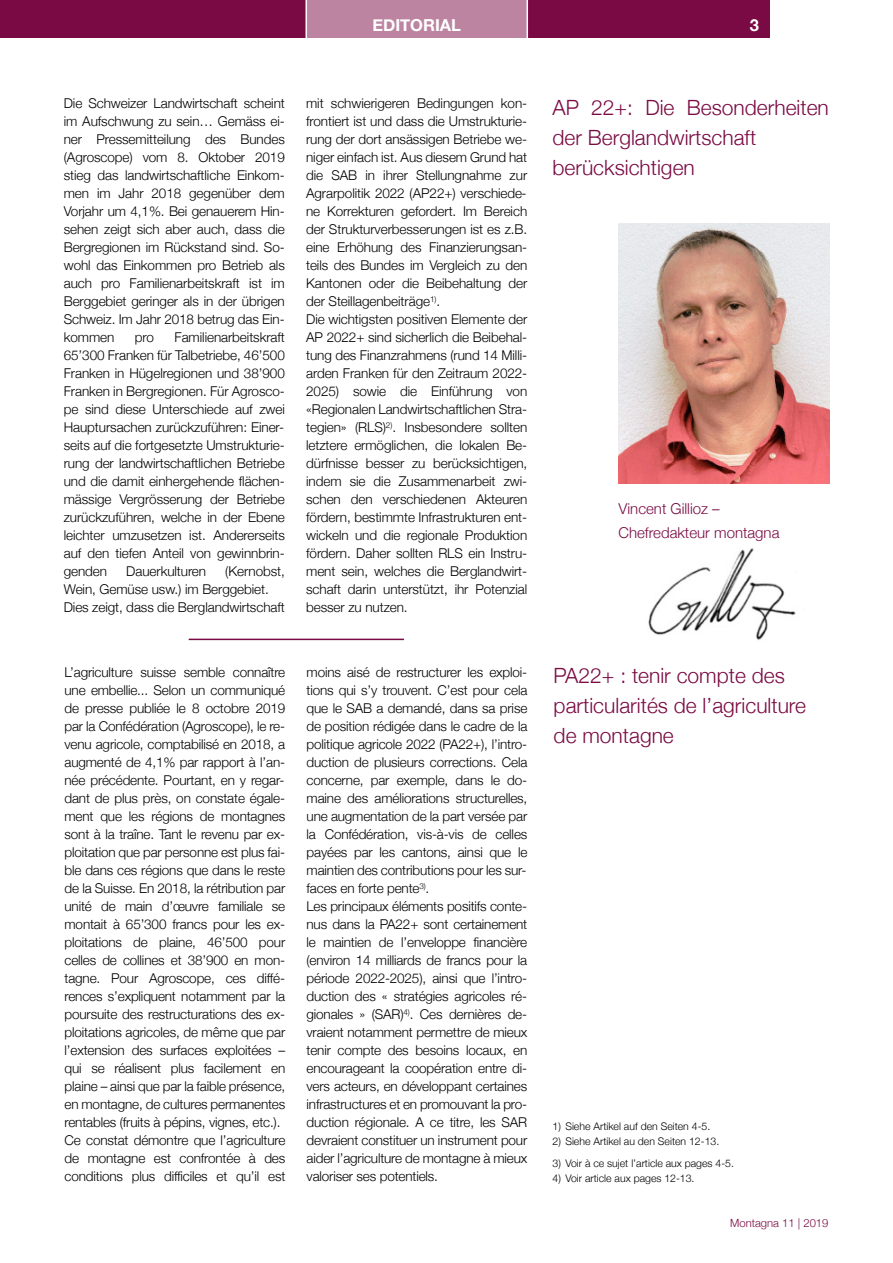
<style>
.page{position:relative;width:893px;height:1263px;background:#fff}
.page>*{position:absolute;margin:0;border:0;box-sizing:border-box;transform-origin:0 0}
.t1{font:21px/30px "font 000000002369 ddf 9";color:#7a0a43}
.t2{font:16.5px "font 000000002369 ddf 9";color:#fff}
.t3{font:15px/24px "font 000000002369 ddf 9";color:#7a0a43}
.t4{font:13.5px/18px "font 000000002369 ddf 9";letter-spacing:-.01em;color:#000}
.t5{font:11.25px "font 000000002369 ddf 9";color:#7a0a43}
.t6{font:10.5px "font 000000002369 ddf 9";color:#000}
</style>
<div class="page">
<hr style="left:189px;top:639px;width:215px;height:1px;background:#7a0a43">
<div style="left:0;top:0;width:770px;height:38px;background:#7a0a43"></div>
<div style="left:306px;top:0;width:221px;height:38px;background:#bc84a1"></div>
<hr style="left:526px;top:0;width:2px;height:46px;background:#fff">
<hr style="left:305px;top:0;width:2px;height:46px;background:#fff">
<img style="left:619px;top:223px;width:210px;height:260px">
<img style="left:648px;top:548px;width:148px;height:92px">
<p class="t2" style="left:372px;top:15px;width:90px">edItorIal</p>
<p class="t2" style="left:750px;top:15px;width:11px">3</p>
<p class="t4" style="left:64px;top:94px;width:223px;text-align:justify">Die Schweizer Landwirtschaft scheint im Aufschwung zu sein… Gemäss ei&shy;ner Pressemitteilung des Bundes (Agroscope) vom 8. Oktober 2019 stieg das landwirtschaftliche Einkom&shy;men im Jahr 2018 gegenüber dem Vorjahr um 4,1%. Bei genauerem Hin&shy;sehen zeigt sich aber auch, dass die Bergregionen im Rückstand sind. So&shy;wohl das Einkommen pro Betrieb als auch pro Familienarbeitskraft ist im Berggebiet geringer als in der übrigen Schweiz. Im Jahr 2018 betrug das Ein&shy;kommen</p>
<p class="t4" style="left:64px;top:328px;width:223px;text-align:justify;text-indent:111px">Familienarbeitskraft 65’300 Franken für Talbetriebe, 46’500<br>Franken in Hügelregionen und 38’900<br>Franken in Bergregionen. Für Agrosco&shy;pe sind diese Unterschiede auf zwei Hauptursachen zurückzuführen: Einer&shy;seits auf die fortgesetzte Umstrukturie&shy;rung der landwirtschaftlichen Betriebe und die damit einhergehende flächen&shy;mässige Vergrösserung der Betriebe zurückzuführen, welche in der Ebene leichter umzusetzen ist. Andererseits auf den tiefen Anteil von gewinnbrin&shy;genden</p>
<p class="t4" style="left:135px;top:328px;width:21px">pro</p>
<p class="t4" style="left:64px;top:562px;width:223px;text-indent:162px">(Kernobst,<br>Wein, Gemüse usw.) im Berggebiet.<br>Dies zeigt, dass die Berglandwirtschaft</p>
<p class="t4" style="left:126px;top:562px;width:81px">Dauerkulturen</p>
<p class="t4" style="left:306px;top:94px;width:223px">mit schwierigeren Bedingungen kon&shy;frontiert ist und dass die Umstrukturie&shy;rung der dort ansässigen Betriebe we&shy;niger einfach ist. Aus diesem Grund hat die SAB in ihrer Stellungnahme zur Agrarpolitik 2022 (AP22+) verschiede&shy;ne Korrekturen gefordert. Im Bereich der Strukturverbesserungen ist es z.B. eine Erhöhung des Finanzierungsan&shy;teils des Bundes im Vergleich zu den Kantonen oder die Beibehaltung der der Steillagenbeiträge<sup>1)</sup>.<br>Die wichtigsten positiven Elemente der AP 2022+ sind sicherlich die Beibehal&shy;tung des Finanzrahmens (rund 14 Milli&shy;arden Franken für den Zeitraum 2022- 2025) sowie die Einführung von «Regionalen Landwirtschaftlichen Stra&shy;tegien» (RLS)<sup>2)</sup>. Insbesondere sollten letztere ermöglichen, die lokalen Be&shy;dürfnisse besser zu berücksichtigen, indem sie die Zusammenarbeit zwi&shy;schen den verschiedenen Akteuren fördern, bestimmte Infrastrukturen ent&shy;wickeln und die regionale Produktion fördern. Daher sollten RLS ein Instru&shy;ment sein, welches die Berglandwirt&shy;schaft darin unterstützt, ihr Potenzial besser zu nutzen.</p>
<h1 class="t1" style="left:552px;top:92px;width:278px">AP 22+: Die Besonderheiten der Berglandwirtschaft berücksichtigen</h1>
<p class="t3" style="left:619px;top:496px;width:162px">Vincent Gillioz –<br>Chefredakteur montagna</p>
<p class="t4" style="left:65px;top:663px;width:222px">L’agriculture suisse semble connaître une embellie... Selon un communiqué de presse publiée le 8 octobre 2019 par la Confédération (Agroscope), le re&shy;venu agricole, comptabilisé en 2018, a augmenté de 4,1% par rapport à l’an&shy;née précédente. Pourtant, en y regar&shy;dant de plus près, on constate égale&shy;ment que les régions de montagnes sont à la traîne. Tant le revenu par ex&shy;ploitation que par personne est plus fai&shy;ble dans ces régions que dans le reste de la Suisse. En 2018, la rétribution par unité de main d’œuvre familiale se montait à 65’300 francs pour les ex&shy;ploitations de plaine, 46’500 pour celles de collines et 38’900 en mon&shy;tagne. Pour Agroscope, ces diffé&shy;rences s’expliquent notamment par la poursuite des restructurations des ex&shy;ploitations agricoles, de même que par l’extension des surfaces exploitées – qui se réalisent plus facilement en plaine – ainsi que par la faible présence, en montagne, de cultures permanentes rentables (fruits à pépins, vignes, etc.).<br>Ce constat démontre que l’agriculture de montagne est confrontée à des conditions plus difficiles et qu’il est</p>
<p class="t4" style="left:307px;top:663px;width:222px">moins aisé de restructurer les exploi&shy;tions qui s’y trouvent. C’est pour cela que le SAB a demandé, dans sa prise de position rédigée dans le cadre de la politique agricole 2022 (PA22+), l’intro&shy;duction de plusieurs corrections. Cela concerne, par exemple, dans le do&shy;maine des améliorations structurelles, une augmentation de la part versée par la Confédération, vis-à-vis de celles payées par les cantons, ainsi que le maintien des contributions pour les sur&shy;faces en forte pente<sup>3)</sup>.<br>Les principaux éléments positifs conte&shy;nus dans la PA22+ sont certainement le maintien de l’enveloppe financière (environ 14 milliards de francs pour la période 2022-2025), ainsi que l’intro&shy;duction des « stratégies agricoles ré&shy;gionales » (SAR)<sup>4)</sup>. Ces dernières de&shy;vraient notamment permettre de mieux tenir compte des besoins locaux, en encourageant la coopération entre di&shy;vers acteurs, en développant certaines infrastructures et en promouvant la pro&shy;duction régionale. A ce titre, les SAR devraient constituer un instrument pour aider l’agriculture de montagne à mieux valoriser ses potentiels.</p>
<h1 class="t1" style="left:554px;top:660px;width:254px">PA22+ : tenir compte des particularités de l’agriculture de montagne</h1>
<p class="t6" style="left:553px;top:1120px;width:159px">1) Siehe Artikel auf den Seiten 4-5.</p>
<p class="t6" style="left:553px;top:1135px;width:168px">2) Siehe Artikel au den Seiten 12-13.</p>
<p class="t6" style="left:553px;top:1156px;width:183px">3) Voir à ce sujet l’article aux pages 4-5.</p>
<p class="t6" style="left:553px;top:1171px;width:143px">4) Voir article aux pages 12-13.</p>
<p class="t5" style="left:730px;top:1216px;width:100px">Montagna 11 | 2019</p>
</div>
